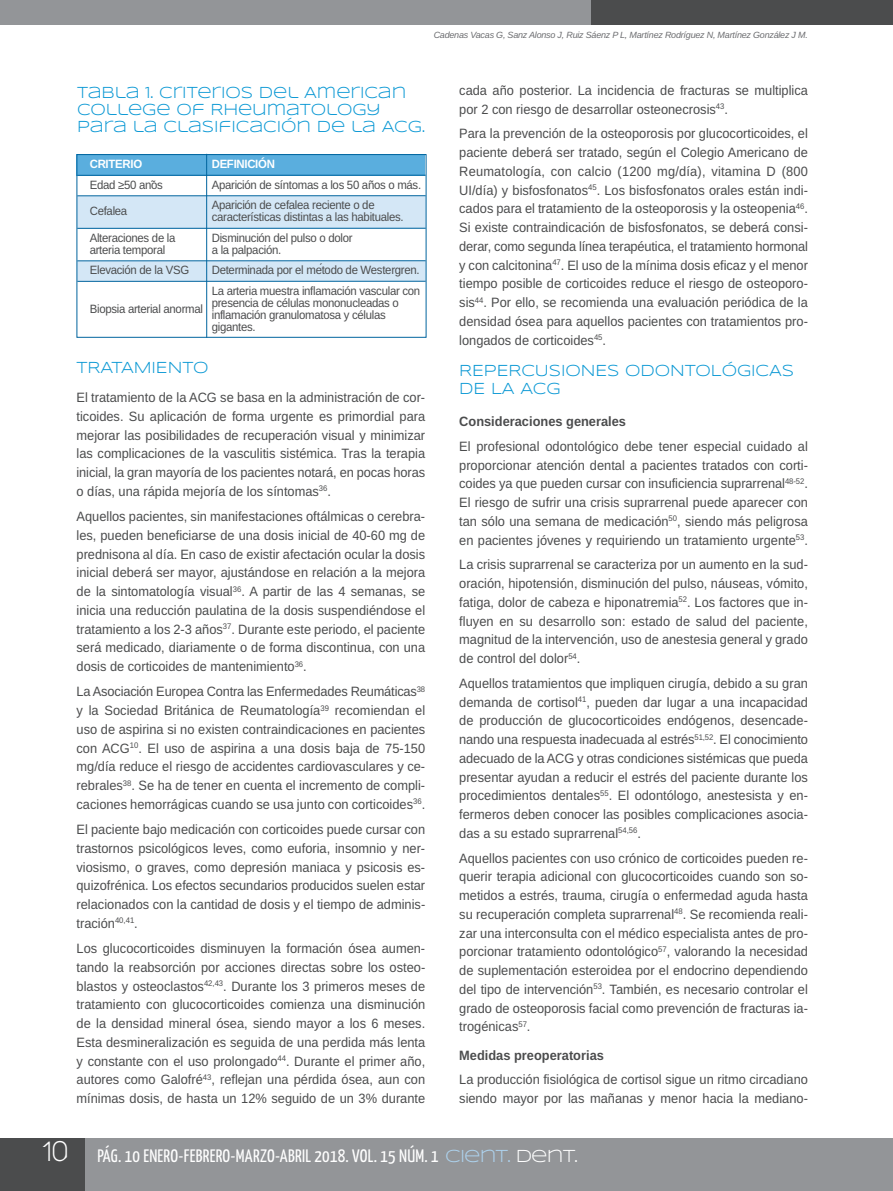
<style>
.page{position:relative;width:893px;height:1191px;background:#fff}
.page>*{position:absolute;margin:0;border:0;box-sizing:border-box;transform-origin:0 0}
.t1{font:700 30px "Walkway";color:#fff;scale:.9 1}
.t2{font:18px "Yanone Kaffeesatz";letter-spacing:.015em;color:#fff}
.t3{font:16.5px/17.2px "Syncopate";letter-spacing:-.005em;color:#0a98d4;scale:.95 1}
.t4{font:13.5px/18.8px "Arimo";color:#4b4c4d;text-align:justify;scale:.95 1}
.t5{font:700 13.5px "Arimo";color:#4b4c4d;scale:.95 1}
.t6{font:12px/12px "Arimo";letter-spacing:-.025em;color:#4b4c4d;scale:.95 1}
.t7{font:700 12px "Arimo";letter-spacing:-.025em;color:#fff;scale:.95 1}
.t8{font:italic 9px "Arimo";letter-spacing:-.025em;color:#6c6d70}
.s1{font-family:"Syncopate";color:#add2ed}
.s2{font-family:"Syncopate"}
</style>
<div class="page">
<div style="left:0;top:1138px;width:893px;height:53px;background:#939598"></div>
<div style="left:0;top:0;width:599px;height:25px;background:#939598"></div>
<div style="left:591px;top:0;width:302px;height:25px;background:#4b4c4d"></div>
<div style="left:0;top:1138px;width:85px;height:53px;background:#4b4c4d"></div>
<div style="left:77px;top:154px;width:348px;height:21px;background:#5aaede"></div>
<div style="left:77px;top:196px;width:349px;height:32px;background:#d4e7f6"></div>
<div style="left:77px;top:261px;width:349px;height:20px;background:#d4e7f6"></div>
<div style="left:77px;top:154px;width:349px;height:184px;border:1px solid #00649e"></div>
<hr style="left:206px;top:154px;width:1px;height:184px;background:#00649e">
<hr style="left:77px;top:175px;width:349px;height:1px;background:#00649e">
<hr style="left:77px;top:195px;width:349px;height:1px;background:#00649e">
<hr style="left:77px;top:228px;width:349px;height:1px;background:#00649e">
<hr style="left:77px;top:260px;width:349px;height:1px;background:#00649e">
<hr style="left:77px;top:281px;width:349px;height:1px;background:#00649e">
<p class="t8" style="left:434px;top:29px;width:376px">Cadenas Vacas G, Sanz Alonso J, Ruiz Sáenz P L, Martínez Rodríguez N, Martínez González J M.</p>
<h1 class="t1" style="left:41px;top:1134px;width:31px">10</h1>
<p class="t4" style="left:459px;top:81px;width:369px">cada año posterior. La incidencia de fracturas se multiplica por 2 con riesgo de desarrollar osteonecrosis<sup>43</sup>.</p>
<p class="t4" style="left:459px;top:124px;width:369px">Para la prevención de la osteoporosis por glucocorticoides, el paciente deberá ser tratado, según el Colegio Americano de Reumatología, con calcio (1200 mg/día), vitamina D (800<br>UI/día) y bisfosfonatos<sup>45</sup>. Los bisfosfonatos orales están indi&shy;cados para el tratamiento de la osteoporosis y la osteopenia<sup>46</sup>.<br>Si existe contraindicación de bisfosfonatos, se deberá consi&shy;derar, como segunda línea terapéutica, el tratamiento hormonal y con calcitonina<sup>47</sup>. El uso de la mínima dosis eficaz y el menor tiempo posible de corticoides reduce el riesgo de osteoporo&shy;sis<sup>44</sup>. Por ello, se recomienda una evaluación periódica de la densidad ósea para aquellos pacientes con tratamientos pro&shy;longados de corticoides<sup>45</sup>.</p>
<p class="t3" style="left:459px;top:362px;width:354px">REPERCUSIONES ODONTOLÓGICAS<br>DE LA ACG</p>
<p class="t5" style="left:459px;top:412px;width:177px">Consideraciones generales</p>
<p class="t4" style="left:459px;top:437px;width:369px">El profesional odontológico debe tener especial cuidado al proporcionar atención dental a pacientes tratados con corti&shy;coides ya que pueden cursar con insuficiencia suprarrenal<sup>48-52</sup>.<br>El riesgo de sufrir una crisis suprarrenal puede aparecer con tan sólo una semana de medicación<sup>50</sup>, siendo más peligrosa en pacientes jóvenes y requiriendo un tratamiento urgente<sup>53</sup>.</p>
<p class="t4" style="left:459px;top:555px;width:369px">La crisis suprarrenal se caracteriza por un aumento en la sud&shy;oración, hipotensión, disminución del pulso, náuseas, vómito, fatiga, dolor de cabeza e hiponatremia<sup>52</sup>. Los factores que in&shy;fluyen en su desarrollo son: estado de salud del paciente, magnitud de la intervención, uso de anestesia general y grado de control del dolor<sup>54</sup>.</p>
<p class="t4" style="left:459px;top:674px;width:369px">Aquellos tratamientos que impliquen cirugía, debido a su gran demanda de cortisol<sup>41</sup>, pueden dar lugar a una incapacidad de producción de glucocorticoides endógenos, desencade&shy;nando una respuesta inadecuada al estrés<sup>51,52</sup>. El conocimiento adecuado de la ACG y otras condiciones sistémicas que pueda presentar ayudan a reducir el estrés del paciente durante los procedimientos dentales<sup>55</sup>. El odontólogo, anestesista y en&shy;fermeros deben conocer las posibles complicaciones asocia&shy;das a su estado suprarrenal<sup>54,56</sup>.</p>
<p class="t4" style="left:459px;top:848px;width:369px">Aquellos pacientes con uso crónico de corticoides pueden re&shy;querir terapia adicional con glucocorticoides cuando son so&shy;metidos a estrés, trauma, cirugía o enfermedad aguda hasta su recuperación completa suprarrenal<sup>48</sup>. Se recomienda reali&shy;zar una interconsulta con el médico especialista antes de pro&shy;porcionar tratamiento odontológico<sup>57</sup>, valorando la necesidad de suplementación esteroidea por el endocrino dependiendo del tipo de intervención<sup>53</sup>. También, es necesario controlar el grado de osteoporosis facial como prevención de fracturas ia&shy;trogénicas<sup>57</sup>.</p>
<p class="t5" style="left:459px;top:1045px;width:154px">Medidas preoperatorias</p>
<p class="t4" style="left:459px;top:1070px;width:369px">La producción fisiológica de cortisol sigue un ritmo circadiano siendo mayor por las mañanas y menor hacia la mediano-</p>
<h2 class="t2" style="left:98px;top:1144px;width:482px">PÁG. 10 ENERO-FEBRERO-MARZO-ABRIL 2018. VOL. 15 NÚM. 1 <span class="s1">CIENT.</span> <span class="s2">DENT.</span></h2>
<p class="t3" style="left:77px;top:83px;width:368px">TABLA 1. CRITERIOS DEL AMERICAN<br>COLLEGE OF RHEUMATOLOGY<br>PARA LA CLASIFICACIÓN DE LA ACG.</p>
<p class="t7" style="left:90px;top:156px;width:57px">CRITERIO</p>
<p class="t7" style="left:212px;top:156px;width:68px">DEFINICIÓN</p>
<p class="t6" style="left:90px;top:179px;width:79px">Edad ≥50 anõ s</p>
<p class="t6" style="left:212px;top:178px;width:222px">Aparición de síntomas a los 50 años o más.</p>
<p class="t6" style="left:90px;top:205px;width:41px">Cefalea</p>
<p class="t6" style="left:212px;top:199px;width:204px">Aparición de cefalea reciente o de características distintas a las habituales.</p>
<p class="t6" style="left:90px;top:232px;width:92px">Alteraciones de la</p>
<p class="t6" style="left:212px;top:231px;width:150px">Disminución del pulso o dolor</p>
<p class="t6" style="left:90px;top:244px;width:81px">arteria temporal</p>
<p class="t6" style="left:212px;top:243px;width:75px">a la palpación.</p>
<p class="t6" style="left:90px;top:264px;width:106px">Elevación de la VSG</p>
<p class="t6" style="left:212px;top:260px;width:221px;line-height:20.5px">Determinada por el met́odo de Westergren.<br>La arteria muestra inflamación vascular con</p>
<p class="t6" style="left:90px;top:303px;width:121px">Biopsia arterial anormal</p>
<p class="t6" style="left:212px;top:296px;width:198px">presencia de células mononucleadas o inflamación granulomatosa y células gigantes.</p>
<p class="t3" style="left:77px;top:358px;width:140px">TRATAMIENTO</p>
<p class="t4" style="left:77px;top:388px;width:369px">El tratamiento de la ACG se basa en la administración de cor&shy;ticoides. Su aplicación de forma urgente es primordial para mejorar las posibilidades de recuperación visual y minimizar las complicaciones de la vasculitis sistémica. Tras la terapia inicial, la gran mayoría de los pacientes notará, en pocas horas o días, una rápida mejoría de los síntomas<sup>36</sup>.</p>
<p class="t4" style="left:77px;top:507px;width:369px">Aquellos pacientes, sin manifestaciones oftálmicas o cerebra&shy;les, pueden beneficiarse de una dosis inicial de 40-60 mg de prednisona al día. En caso de existir afectación ocular la dosis inicial deberá ser mayor, ajustándose en relación a la mejora de la sintomatología visual<sup>36</sup>. A partir de las 4 semanas, se inicia una reducción paulatina de la dosis suspendiéndose el tratamiento a los 2-3 años<sup>37</sup>. Durante este periodo, el paciente será medicado, diariamente o de forma discontinua, con una dosis de corticoides de mantenimiento<sup>36</sup>.</p>
<p class="t4" style="left:77px;top:682px;width:369px">La Asociación Europea Contra las Enfermedades Reumáticas<sup>38 </sup>y la Sociedad Británica de Reumatología<sup>39</sup> recomiendan el uso de aspirina si no existen contraindicaciones en pacientes con ACG<sup>10</sup>. El uso de aspirina a una dosis baja de 75-150 mg/día reduce el riesgo de accidentes cardiovasculares y ce&shy;rebrales<sup>38</sup>. Se ha de tener en cuenta el incremento de compli&shy;caciones hemorrágicas cuando se usa junto con corticoides<sup>36</sup>.</p>
<p class="t4" style="left:77px;top:820px;width:369px">El paciente bajo medicación con corticoides puede cursar con trastornos psicológicos leves, como euforia, insomnio y ner&shy;viosismo, o graves, como depresión maniaca y psicosis es&shy;quizofrénica. Los efectos secundarios producidos suelen estar relacionados con la cantidad de dosis y el tiempo de adminis&shy;tración<sup>40,41</sup>.</p>
<p class="t4" style="left:77px;top:939px;width:369px">Los glucocorticoides disminuyen la formación ósea aumen&shy;tando la reabsorción por acciones directas sobre los osteo&shy;blastos y osteoclastos<sup>42,43</sup>. Durante los 3 primeros meses de tratamiento con glucocorticoides comienza una disminución de la densidad mineral ósea, siendo mayor a los 6 meses.<br>Esta desmineralización es seguida de una perdida más lenta y constante con el uso prolongado<sup>44</sup>. Durante el primer año, autores como Galofré<sup>43</sup>, reflejan una pérdida ósea, aun con mínimas dosis, de hasta un 12% seguido de un 3% durante</p>
</div>
